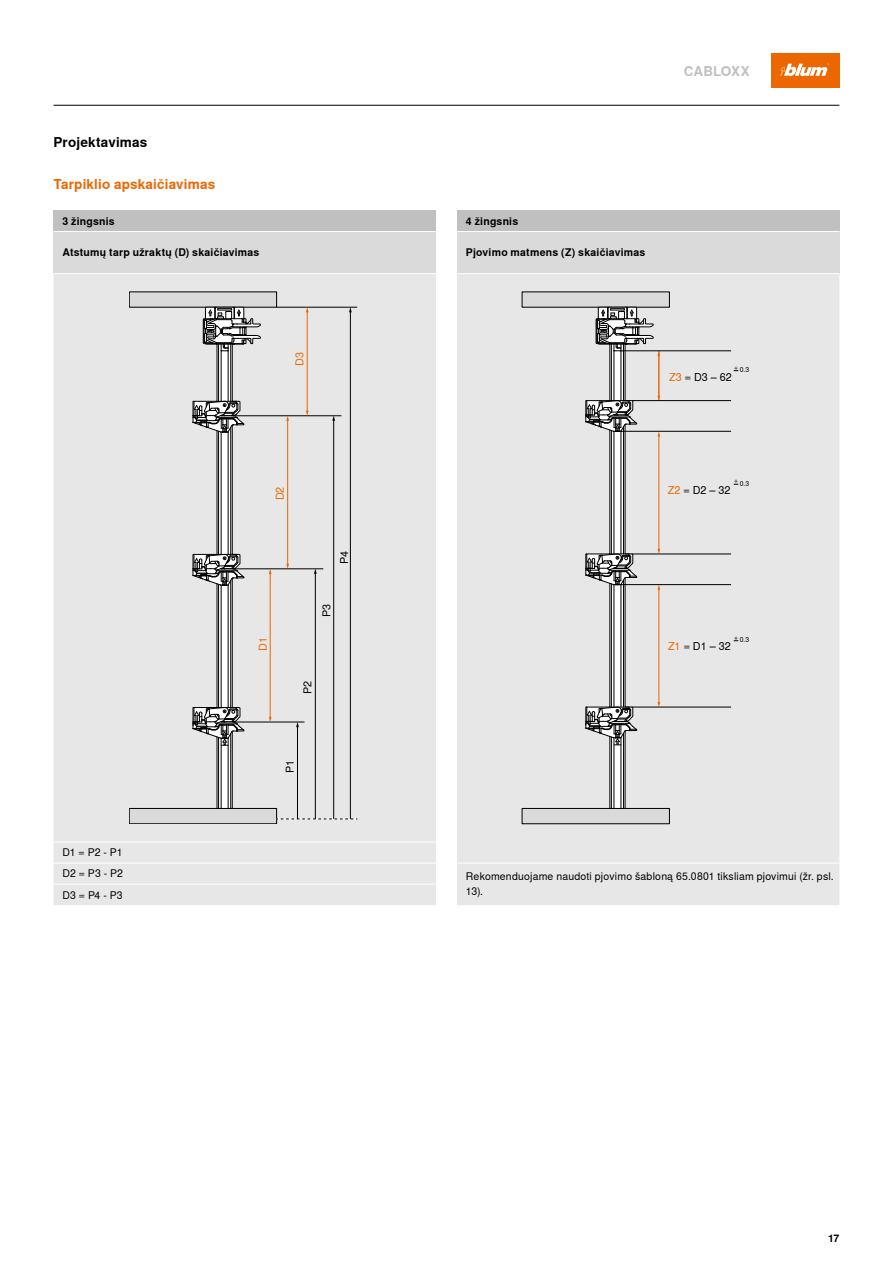
<style>
.page{position:relative;width:893px;height:1263px;background:#fff}
.page>*{position:absolute;margin:0;border:0;box-sizing:border-box;transform-origin:0 0}
.t1{font:700 13.5px "Nimbus Sans Global";letter-spacing:.015em;color:#ec6602}
.t2{font:700 13.5px "Nimbus Sans Global";letter-spacing:.015em;color:#000}
.t3{font:700 13.5px "Nimbus Sans Global";color:#c0c0c1}
.t4{font:10.8px "Nimbus Sans Global";color:#000}
.t5{font:10.8px "Nimbus Sans Global";color:#ec6602}
.t6{font:10.5px/21.1px "Nimbus Sans Global";letter-spacing:.015em;color:#000;text-align:justify}
.t7{font:700 10.5px "Nimbus Sans Global";letter-spacing:.02em;color:#000}
.t8{font:6.75px "Nimbus Sans Global";color:#000}
.s1{color:#ec6602}
</style>
<div class="page">
<div style="left:771px;top:54px;width:68px;height:34px;background:#ec6602"></div>
<svg style="left:780px;top:63px;width:49px;height:13px"></svg>
<div style="left:457px;top:210px;width:382px;height:22px;background:#c0c0c1"></div>
<div style="left:457px;top:232px;width:382px;height:42px;background:#dadada"></div>
<div style="left:457px;top:274px;width:382px;height:631px;background:#e7e7e7"></div>
<hr style="left:457px;top:231px;width:382px;height:1px;background:#fff">
<hr style="left:457px;top:273px;width:382px;height:1px;background:#fff">
<hr style="left:457px;top:863px;width:382px;height:1px;background:#fff">
<div style="left:54px;top:210px;width:382px;height:22px;background:#c0c0c1"></div>
<div style="left:54px;top:232px;width:382px;height:42px;background:#dadada"></div>
<div style="left:54px;top:274px;width:382px;height:631px;background:#e7e7e7"></div>
<hr style="left:54px;top:231px;width:382px;height:1px;background:#fff">
<hr style="left:54px;top:273px;width:382px;height:1px;background:#fff">
<hr style="left:54px;top:842px;width:382px;height:1px;background:#fff">
<hr style="left:54px;top:863px;width:382px;height:1px;background:#fff">
<hr style="left:54px;top:884px;width:382px;height:1px;background:#fff">
<div style="left:522px;top:292px;width:147px;height:15px;background:#dadada"></div>
<div style="left:522px;top:808px;width:147px;height:16px;background:#dadada"></div>
<div style="left:522px;top:808px;width:148px;height:16px;border:1px solid #000"></div>
<hr style="left:620px;top:431px;width:111px;height:1px;background:#000">
<hr style="left:620px;top:584px;width:111px;height:1px;background:#000">
<hr style="left:632px;top:400px;width:99px;height:1px;background:#000">
<hr style="left:631px;top:554px;width:100px;height:1px;background:#000">
<hr style="left:631px;top:707px;width:100px;height:1px;background:#000">
<hr style="left:621px;top:351px;width:110px;height:1px;background:#000">
<svg style="left:585px;top:306px;width:75px;height:503px;background:#ccc"></svg>
<div style="left:129px;top:292px;width:148px;height:15px;background:#dadada"></div>
<div style="left:129px;top:808px;width:148px;height:16px;background:#dadada"></div>
<div style="left:129px;top:808px;width:148px;height:16px;border:1px solid #000"></div>
<svg style="left:277px;top:819px;width:80px;height:1px"></svg>
<hr style="left:277px;top:307px;width:80px;height:1px;background:#000">
<hr style="left:350px;top:311px;width:1px;height:508px;background:#000">
<svg style="left:349px;top:307px;width:3px;height:5px"></svg>
<hr style="left:231px;top:415px;width:110px;height:1px;background:#000">
<hr style="left:233px;top:568px;width:90px;height:1px;background:#000">
<hr style="left:233px;top:722px;width:71px;height:1px;background:#000">
<hr style="left:307px;top:311px;width:1px;height:101px;background:#ec6602">
<svg style="left:306px;top:307px;width:3px;height:5px"></svg>
<svg style="left:306px;top:411px;width:3px;height:5px"></svg>
<hr style="left:270px;top:573px;width:1px;height:145px;background:#ec6602">
<svg style="left:269px;top:569px;width:3px;height:5px"></svg>
<svg style="left:269px;top:717px;width:3px;height:5px"></svg>
<hr style="left:287px;top:420px;width:1px;height:145px;background:#ec6602">
<svg style="left:286px;top:416px;width:3px;height:5px"></svg>
<svg style="left:286px;top:564px;width:3px;height:5px"></svg>
<hr style="left:333px;top:420px;width:1px;height:399px;background:#000">
<svg style="left:332px;top:416px;width:3px;height:5px"></svg>
<hr style="left:315px;top:573px;width:1px;height:246px;background:#000">
<svg style="left:314px;top:569px;width:3px;height:5px"></svg>
<hr style="left:297px;top:726px;width:1px;height:93px;background:#000">
<svg style="left:296px;top:722px;width:3px;height:5px"></svg>
<svg style="left:192px;top:306px;width:69px;height:503px;background:#c7c7c7"></svg>
<hr style="left:54px;top:105px;width:785px;height:1px;background:#000">
<p class="t2" style="left:54px;top:135px;width:95px">Projektavimas</p>
<p class="t1" style="left:54px;top:177px;width:163px">Tarpiklio apskaičiavimas</p>
<p class="t7" style="left:62px;top:215px;width:54px">3 žingsnis</p>
<p class="t7" style="left:466px;top:215px;width:54px">4 žingsnis</p>
<p class="t7" style="left:62px;top:247px;width:198px">Atstumų tarp užraktų (D) skaičiavimas</p>
<p class="t7" style="left:466px;top:247px;width:181px">Pjovimo matmens (Z) skaičiavimas</p>
<p class="t3" style="left:684px;top:63px;width:67px">CABLOXX</p>
<p class="t5" style="left:294px;top:366px;width:15px;rotate:-90deg">D3</p>
<p class="t8" style="left:734px;top:366px;width:17px">+ 0.3</p>
<p class="t4" style="left:669px;top:370px;width:64px"><span class="s1">Z3</span> = D3 ‒ 62</p>
<p class="t5" style="left:274px;top:500px;width:15px;rotate:-90deg">D2</p>
<p class="t5" style="left:257px;top:651px;width:15px;rotate:-90deg">D1</p>
<p class="t4" style="left:338px;top:564px;width:15px;rotate:-90deg">P4</p>
<p class="t4" style="left:321px;top:617px;width:15px;rotate:-90deg">P3</p>
<p class="t4" style="left:301px;top:694px;width:15px;rotate:-90deg">P2</p>
<p class="t4" style="left:284px;top:773px;width:15px;rotate:-90deg">P1</p>
<p class="t8" style="left:734px;top:480px;width:17px">+ 0.3</p>
<p class="t4" style="left:668px;top:484px;width:64px"><span class="s1">Z2</span> = D2 ‒ 32</p>
<p class="t8" style="left:734px;top:636px;width:17px">+ 0.3</p>
<p class="t4" style="left:668px;top:640px;width:64px"><span class="s1">Z1</span> = D1 ‒ 32</p>
<p class="t6" style="left:63px;top:842px;width:62px">D1 = P2 - P1<br>D2 = P3 - P2<br>D3 = P4 - P3</p>
<p class="t6" style="left:466px;top:869px;width:369px;line-height:15px">Rekomenduojame naudoti pjovimo šabloną 65.0801 tiksliam pjovimui (žr. psl.<br>13).</p>
<p class="t7" style="left:828px;top:1232px;width:13px">17</p>
</div>
